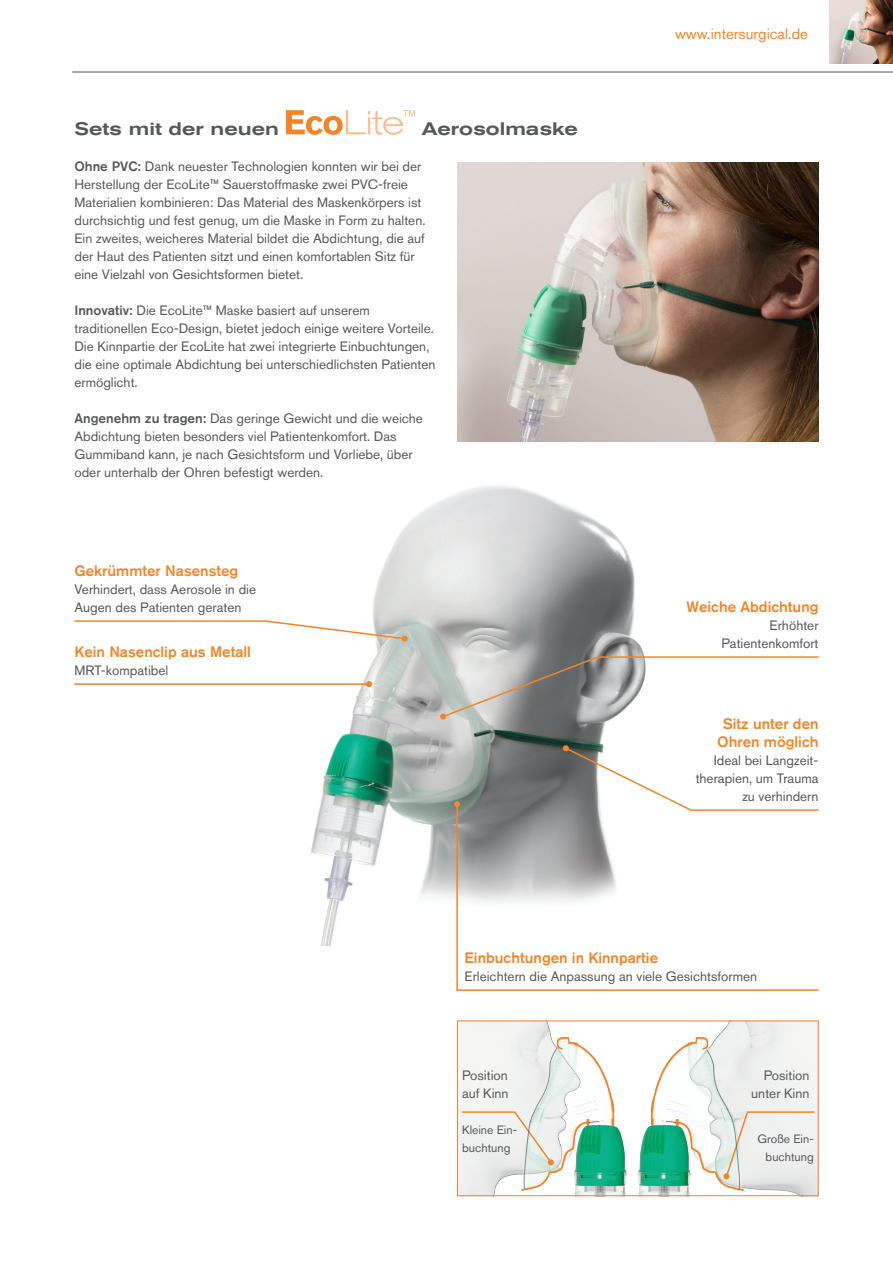
<style>
.page{position:relative;width:893px;height:1263px;background:#fff}
.page>*{position:absolute;margin:0;border:0;box-sizing:border-box;transform-origin:0 0}
.t1{font:500 expanded 18px "Akzidenz Grotesk BQ";color:#57585a}
.t2{font:500 15px/18px "Akzidenz Grotesk BQ";color:#f58427;text-align:center}
.t3{font:15px "Akzidenz Grotesk BQ";color:#f58427}
.t4{font:13.5px/18px "Akzidenz Grotesk BQ";color:#57585a}
.t5{font:12px/18px "Akzidenz Grotesk BQ";color:#57585a}
.s1{font-weight:500}
</style>
<div class="page">
<hr style="left:72px;top:72px;width:821px;height:1px;background:#57585a">
<img style="left:829px;top:0;width:64px;height:63px">
<img style="left:311px;top:486px;width:334px;height:459px">
<svg style="left:74px;top:620px;width:334px;height:22px"></svg>
<svg style="left:440px;top:656px;width:379px;height:64px"></svg>
<img style="left:459px;top:1022px;width:358px;height:172px">
<div style="left:457px;top:1020px;width:362px;height:176px;border:1px solid #f58427"></div>
<hr style="left:74px;top:683px;width:295px;height:2px;background:#f58427">
<svg style="left:366px;top:681px;width:6px;height:6px"></svg>
<svg style="left:460px;top:1048px;width:97px;height:141px"></svg>
<svg style="left:706px;top:1049px;width:110px;height:142px"></svg>
<svg style="left:563px;top:745px;width:115px;height:58px"></svg>
<svg style="left:456px;top:803px;width:363px;height:188px"></svg>
<svg style="left:454px;top:801px;width:6px;height:6px"></svg>
<svg style="left:286px;top:110px;width:129px;height:25px"></svg>
<img style="left:457px;top:162px;width:362px;height:279px">
<h1 class="t1" style="left:74px;top:118px;width:206px">Sets mit der neuen</h1>
<h1 class="t1" style="left:422px;top:118px;width:158px">Aerosolmaske</h1>
<p class="t4" style="left:74px;top:157px;width:353px"><span class="s1">Ohne PVC:</span> Dank neuester Technologien konnten wir bei der Herstellung der EcoLite™ Sauerstoffmaske zwei PVC-freie Materialien kombinieren: Das Material des Maskenkörpers ist durchsichtig und fest genug, um die Maske in Form zu halten.<br>Ein zweites, weicheres Material bildet die Abdichtung, die auf der Haut des Patienten sitzt und einen komfortablen Sitz für eine Vielzahl von Gesichtsformen bietet.</p>
<p class="t4" style="left:74px;top:301px;width:363px"><span class="s1">Innovativ:</span> Die EcoLite™ Maske basiert auf unserem traditionellen Eco-Design, bietet jedoch einige weitere Vorteile.<br>Die Kinnpartie der EcoLite hat zwei integrierte Einbuchtungen, die eine optimale Abdichtung bei unterschiedlichsten Patienten ermöglicht.</p>
<p class="t4" style="left:74px;top:409px;width:350px"><span class="s1">Angenehm zu tragen:</span> Das geringe Gewicht und die weiche Abdichtung bieten besonders viel Patientenkomfort. Das Gummiband kann, je nach Gesichtsform und Vorliebe, über oder unterhalb der Ohren befestigt werden.</p>
<p class="t2" style="left:74px;top:561px;width:165px">Gekrümmter Nasensteg</p>
<p class="t4" style="left:74px;top:580px;width:183px">Verhindert, dass Aerosole in die<br>Augen des Patienten geraten</p>
<p class="t2" style="left:74px;top:642px;width:178px">Kein Nasenclip aus Metall</p>
<p class="t4" style="left:74px;top:661px;width:95px">MRT-kompatibel</p>
<p class="t3" style="left:675px;top:25px;width:134px">www.intersurgical.de</p>
<p class="t2" style="left:687px;top:597px;width:133px">Weiche Abdichtung</p>
<p class="t4" style="left:721px;top:616px;width:99px;text-align:right">Erhöhter<br>Patientenkomfort</p>
<p class="t2" style="left:717px;top:714px;width:103px">Sitz unter den<br>Ohren möglich</p>
<p class="t4" style="left:696px;top:751px;width:124px;text-align:right">Ideal bei Langzeit&shy;therapien, um Trauma zu verhindern</p>
<p class="t2" style="left:465px;top:948px;width:195px">Einbuchtungen in Kinnpartie</p>
<p class="t4" style="left:465px;top:967px;width:294px">Erleichtern die Anpassung an viele Gesichtsformen</p>
<p class="t4" style="left:462px;top:1066px;width:48px">Position auf Kinn</p>
<p class="t4" style="left:751px;top:1066px;width:60px;text-align:right">Position unter Kinn</p>
<p class="t5" style="left:462px;top:1121px;width:56px">Kleine Ein&shy;buchtung</p>
<p class="t5" style="left:757px;top:1130px;width:58px;text-align:right">Große Ein&shy;buchtung</p>
</div>
